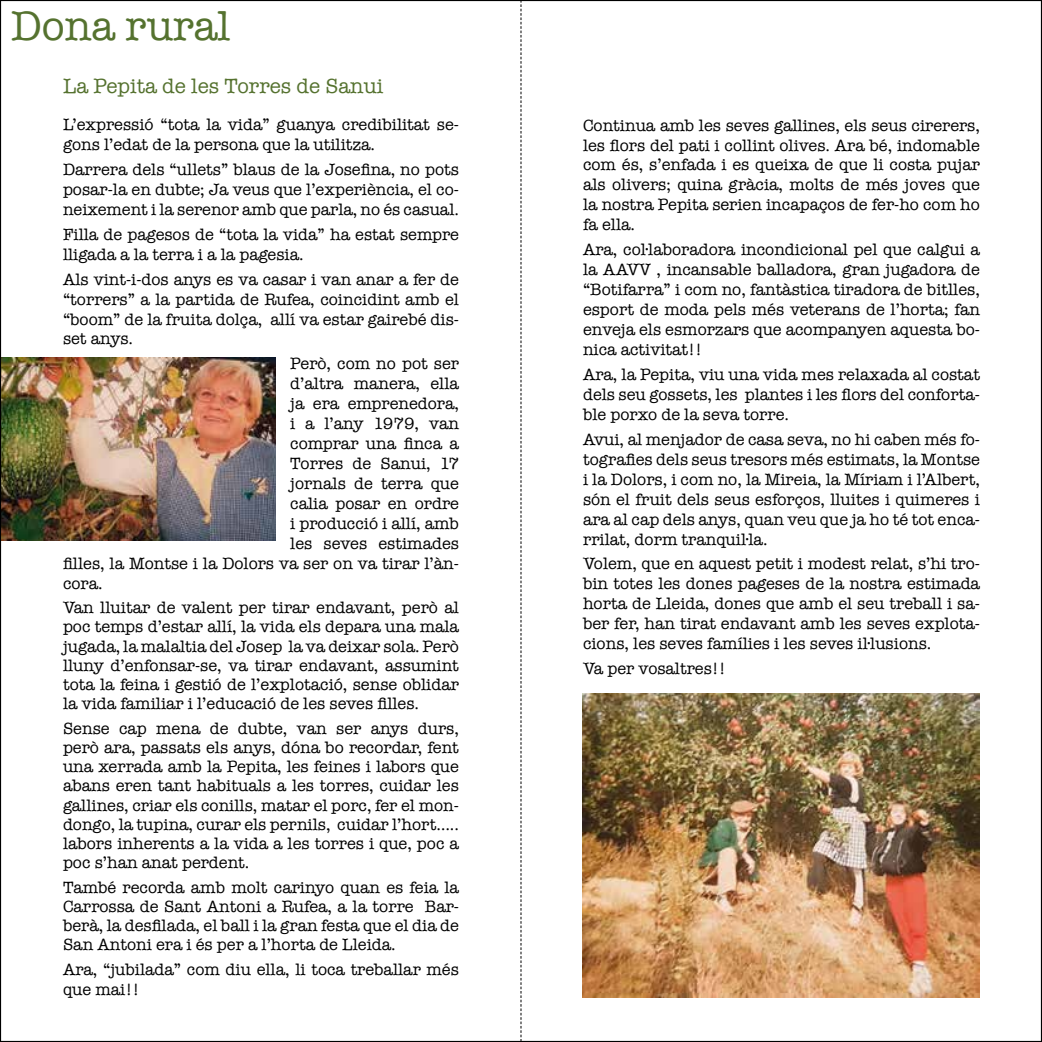
<style>
.page{position:relative;width:1042px;height:1042px;background:#fff}
.page>*{position:absolute;margin:0;border:0;box-sizing:border-box;transform-origin:0 0}
.t1{font:42px "American Typewriter";color:#55722f}
.t2{font:21px "American Typewriter";color:#55722f}
.t3{font:16.62px/19.9px "American Typewriter";color:#000;text-align:justify}
</style>
<div class="page">
<img style="left:2px;top:358px;width:273px;height:183px">
<img style="left:583px;top:693px;width:397px;height:304px">
<svg style="left:520px;top:0;width:1px;height:1042px"></svg>
<h1 class="t1" style="left:11px;top:-6px;width:221px">Dona rural</h1>
<p class="t2" style="left:63px;top:70px;width:322px">La Pepita de les Torres de Sanui</p>
<p class="t3" style="left:63px;top:114px;width:397px">L’expressió “tota la vida” guanya credibilitat se&shy;gons l’edat de la persona que la utilitza.</p>
<p class="t3" style="left:63px;top:159px;width:397px">Darrera dels “ullets” blaus de la Josefina, no pots posar-la en dubte; Ja veus que l’experiència, el co&shy;neixement i la serenor amb que parla, no és casual.</p>
<p class="t3" style="left:63px;top:224px;width:397px">Filla de pagesos de “tota la vida” ha estat sempre lligada a la terra i a la pagesia.</p>
<p class="t3" style="left:63px;top:269px;width:397px">Als vint-i-dos anys es va casar i van anar a fer de “torrers” a la partida de Rufea, coincidint amb el “boom” de la fruita dolça, allí va estar gairebé dis&shy;set anys.</p>
<p class="t3" style="left:290px;top:353px;width:170px">Però, com no pot ser</p>
<p class="t3" style="left:290px;top:373px;width:170px">d’altra manera, ella</p>
<p class="t3" style="left:290px;top:393px;width:170px">ja era emprenedora,</p>
<p class="t3" style="left:290px;top:413px;width:170px">i a l’any 1979, van</p>
<p class="t3" style="left:290px;top:433px;width:170px">comprar una finca a</p>
<p class="t3" style="left:290px;top:453px;width:170px">Torres de Sanui, 17</p>
<p class="t3" style="left:290px;top:473px;width:170px">jornals de terra que</p>
<p class="t3" style="left:290px;top:493px;width:170px">calia posar en ordre</p>
<p class="t3" style="left:290px;top:513px;width:170px">i producció i allí, amb</p>
<p class="t3" style="left:290px;top:533px;width:170px">les seves estimades</p>
<p class="t3" style="left:63px;top:553px;width:397px">filles, la Montse i la Dolors va ser on va tirar l’àn-</p>
<p class="t3" style="left:63px;top:573px;width:41px">cora.</p>
<p class="t3" style="left:63px;top:597px;width:397px;line-height:19.2px">Van lluitar de valent per tirar endavant, però al poc temps d’estar allí, la vida els depara una mala jugada, la malaltia del Josep la va deixar sola. Però lluny d’enfonsar-se, va tirar endavant, assumint tota la feina i gestió de l’explotació, sense oblidar la vida familiar i l’educació de les seves filles.</p>
<p class="t3" style="left:63px;top:718px;width:397px;line-height:19.2px">Sense cap mena de dubte, van ser anys durs, però ara, passats els anys, dóna bo recordar, fent una xerrada amb la Pepita, les feines i labors que abans eren tant habituals a les torres, cuidar les gallines, criar els conills, matar el porc, fer el mon&shy;dongo, la tupina, curar els pernils, cuidar l’hort….. labors inherents a la vida a les torres i que, poc a poc s’han anat perdent.</p>
<p class="t3" style="left:63px;top:877px;width:397px;line-height:19.2px">També recorda amb molt carinyo quan es feia la Carrossa de Sant Antoni a Rufea, a la torre Bar&shy;berà, la desfilada, el ball i la gran festa que el dia de San Antoni era i és per a l’horta de Lleida.</p>
<p class="t3" style="left:63px;top:958px;width:397px">Ara, “jubilada” com diu ella, li toca treballar més que mai!!</p>
<p class="t3" style="left:583px;top:114px;width:398px">Continua amb les seves gallines, els seus cirerers, les flors del pati i collint olives. Ara bé, indomable com és, s’enfada i es queixa de que li costa pujar als olivers; quina gràcia, molts de més joves que la nostra Pepita serien incapaços de fer-ho com ho fa ella.</p>
<p class="t3" style="left:583px;top:239px;width:398px">Ara, col·laboradora incondicional pel que calgui a la AAVV , incansable balladora, gran jugadora de “Botifarra” i com no, fantàstica tiradora de bitlles, esport de moda pels més veterans de l’horta; fan enveja els esmorzars que acompanyen aquesta bo&shy;nica activitat!!</p>
<p class="t3" style="left:583px;top:364px;width:398px">Ara, la Pepita, viu una vida mes relaxada al costat dels seu gossets, les plantes i les flors del conforta&shy;ble porxo de la seva torre.</p>
<p class="t3" style="left:583px;top:429px;width:398px">Avui, al menjador de casa seva, no hi caben més fo&shy;tografies dels seus tresors més estimats, la Montse i la Dolors, i com no, la Mireia, la Míriam i l’Albert, són el fruit dels seus esforços, lluites i quimeres i ara al cap dels anys, quan veu que ja ho té tot enca&shy;rrilat, dorm tranquil·la.</p>
<p class="t3" style="left:583px;top:553px;width:398px">Volem, que en aquest petit i modest relat, s’hi tro&shy;bin totes les dones pageses de la nostra estimada horta de Lleida, dones que amb el seu treball i sa&shy;ber fer, han tirat endavant amb les seves explota&shy;cions, les seves famílies i les seves il·lusions.</p>
<p class="t3" style="left:583px;top:658px;width:144px">Va per vosaltres!!</p>
</div>
